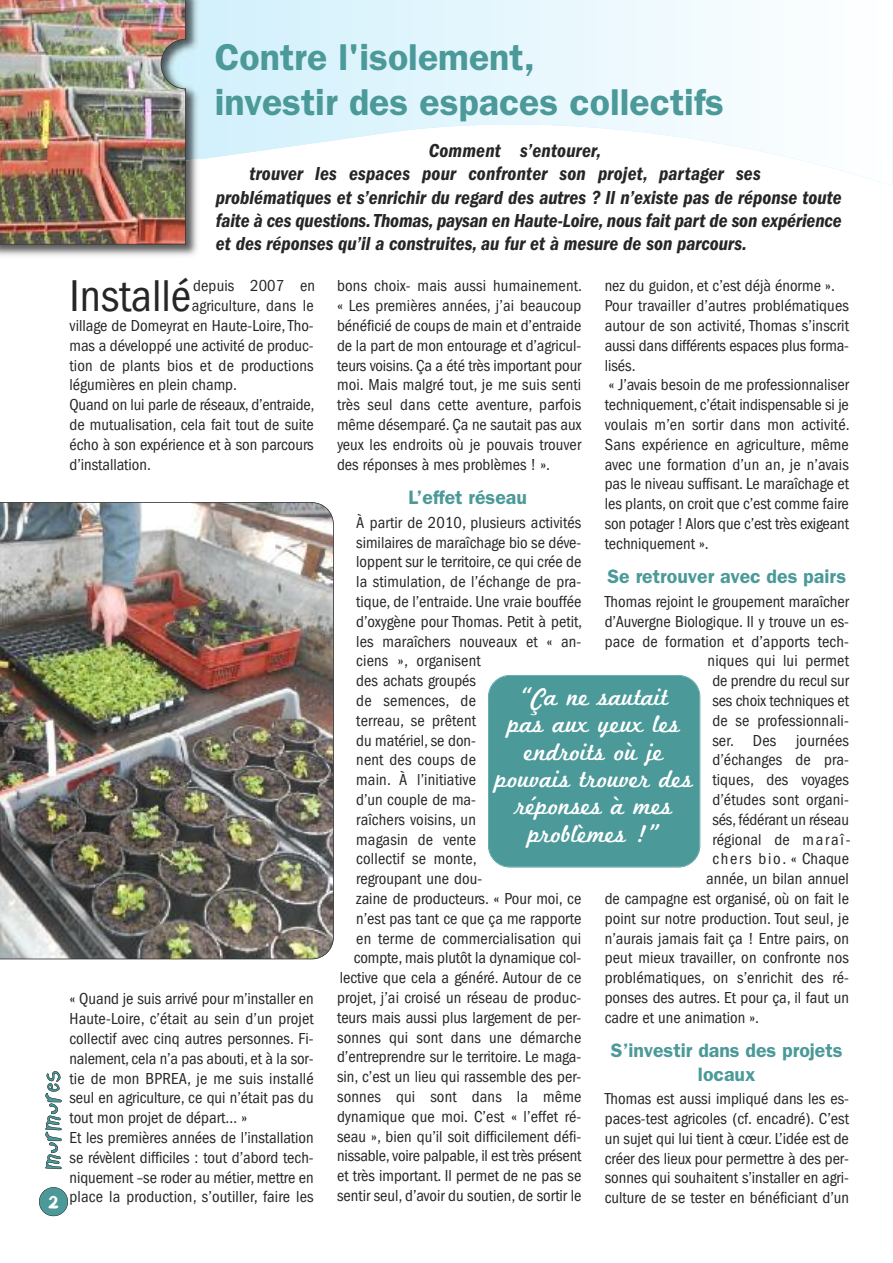
<style>
.page{position:relative;width:893px;height:1263px;background:#fff}
.page>*{position:absolute;margin:0;border:0;box-sizing:border-box;transform-origin:0 0}
.t1{font:condensed 46.2px "ITC Franklin Gothic Std";color:#272627}
.t2{font:600 37.5px/45px "ITC Franklin Gothic Std";color:#4b9999}
.t3{font:25.35px/27.3px "Marketing Script";color:#fff;text-align:center}
.t4{font:19.5px "ITC Franklin Gothic Std Dm Cd It";color:#272627}
.t5{font:600 19.5px/23.4px "ITC Franklin Gothic Std";color:#4b9999;text-align:center}
.t6{font:condensed 16.5px/19.8px "ITC Franklin Gothic Std";color:#272627}
.t7{font:condensed 16.5px "ITC Franklin Gothic Std";letter-spacing:.105em;color:#272627}
.t8{font:16.2px "Childs Play Age Six";color:#fff}
</style>
<div class="page">
<img style="left:0;top:502px;width:334px;height:457px">
<svg style="left:201px;top:0;width:692px;height:186px"></svg>
<img style="left:0;top:189px;width:197px;height:67px">
<img style="left:186px;top:0;width:15px;height:189px">
<img style="left:0;top:0;width:186px;height:244px">
<img style="left:161px;top:39px;width:25px;height:50px">
<svg style="left:161px;top:40px;width:25px;height:48px"></svg>
<div style="left:489px;top:676px;width:211px;height:191px;background:#4b9999;border-radius:21px"></div>
<div style="left:488px;top:675px;width:212px;height:192px;border:2px solid #4b9999;border-radius:22px"></div>
<div style="left:39px;top:1187px;width:29px;height:29px;background:#4b9999;border-radius:50%"></div>
<div style="left:39px;top:1187px;width:29px;height:29px;border:1px solid #272627;border-radius:50%"></div>
<svg style="left:45px;top:1071px;width:17px;height:98px"></svg>
<p class="t8" style="left:48px;top:1195px;width:12px">2</p>
<h2 class="t2" style="left:215px;top:38px;width:511px">Contre l'isolement,<br>investir des espaces collectifs</h2>
<p class="t4" style="left:429px;top:143px;width:174px">Comment s’entourer,</p>
<p class="t4" style="left:249px;top:166px;width:513px">trouver les espaces pour confronter son projet, partager ses</p>
<p class="t4" style="left:216px;top:190px;width:627px">problématiques et s’enrichir du regard des autres ? Il n’existe pas de réponse toute</p>
<p class="t4" style="left:216px;top:213px;width:627px">faite à ces questions. Thomas, paysan en Haute-Loire, nous fait part de son expérience</p>
<p class="t4" style="left:216px;top:237px;width:533px">et des réponses qu’il a construites, au fur et à mesure de son parcours.</p>
<h1 class="t1" style="left:70px;top:280px;width:123px">Installé</h1>
<p class="t6" style="left:193px;top:277px;width:123px">depuis 2007 en</p>
<p class="t6" style="left:192px;top:297px;width:123px">agriculture, dans le</p>
<p class="t6" style="left:70px;top:317px;width:246px">village de Domeyrat en Haute-Loire, Tho-</p>
<p class="t6" style="left:70px;top:337px;width:246px">mas a développé une activité de produc-</p>
<p class="t6" style="left:70px;top:357px;width:246px">tion de plants bios et de productions</p>
<p class="t6" style="left:70px;top:376px;width:169px">légumières en plein champ.</p>
<p class="t6" style="left:70px;top:396px;width:247px">Quand on lui parle de réseaux, d’entraide,</p>
<p class="t6" style="left:70px;top:416px;width:246px">de mutualisation, cela fait tout de suite</p>
<p class="t6" style="left:70px;top:436px;width:246px">écho à son expérience et à son parcours</p>
<p class="t6" style="left:70px;top:456px;width:83px">d’installation.</p>
<p class="t6" style="left:70px;top:990px;width:246px">« Quand je suis arrivé pour m’installer en Haute-Loire, c’était au sein d’un projet collectif avec cinq autres personnes. Fi&shy;nalement, cela n’a pas abouti, et à la sor&shy;tie de mon BPREA, je me suis installé seul en agriculture, ce qui n’était pas du tout mon projet de départ… »<br>Et les premières années de l’installation se révèlent difficiles : tout d’abord tech&shy;niquement –se roder au métier, mettre en place la production, s’outiller, faire les</p>
<p class="t6" style="left:605px;top:277px;width:247px">nez du guidon, et c’est déjà énorme ».<br>Pour travailler d’autres problématiques autour de son activité, Thomas s’inscrit aussi dans différents espaces plus forma&shy;lisés.<br>« J’avais besoin de me professionnaliser techniquement, c’était indispensable si je voulais m’en sortir dans mon activité.<br>Sans expérience en agriculture, même avec une formation d’un an, je n’avais pas le niveau suffisant. Le maraîchage et les plants, on croit que c’est comme faire son potager ! Alors que c’est très exigeant techniquement ».</p>
<p class="t5" style="left:608px;top:567px;width:240px">Se retrouver avec des pairs</p>
<p class="t6" style="left:605px;top:593px;width:246px">Thomas rejoint le groupement maraîcher</p>
<p class="t6" style="left:605px;top:613px;width:246px">d’Auvergne Biologique. Il y trouve un es-</p>
<p class="t6" style="left:605px;top:632px;width:246px">pace de formation et d’apports tech-</p>
<p class="t6" style="left:708px;top:652px;width:143px">niques qui lui permet</p>
<p class="t6" style="left:712px;top:672px;width:138px">de prendre du recul sur</p>
<p class="t6" style="left:712px;top:692px;width:138px">ses choix techniques et</p>
<p class="t6" style="left:712px;top:712px;width:138px">de se professionnali-</p>
<p class="t6" style="left:712px;top:731px;width:138px">ser. Des journées</p>
<p class="t6" style="left:712px;top:751px;width:138px">d’échanges de pra-</p>
<p class="t6" style="left:712px;top:771px;width:138px">tiques, des voyages</p>
<p class="t6" style="left:712px;top:791px;width:138px">d’études sont organi-</p>
<p class="t6" style="left:712px;top:811px;width:138px">sés, fédérant un réseau</p>
<p class="t6" style="left:712px;top:830px;width:140px">régional de maraî-</p>
<p class="t7" style="left:712px;top:853px;width:138px">chers bio. « Chaque</p>
<p class="t6" style="left:706px;top:870px;width:144px">année, un bilan annuel</p>
<p class="t6" style="left:605px;top:890px;width:246px">de campagne est organisé, où on fait le</p>
<p class="t6" style="left:605px;top:910px;width:246px">point sur notre production. Tout seul, je</p>
<p class="t6" style="left:605px;top:929px;width:246px">n’aurais jamais fait ça ! Entre pairs, on</p>
<p class="t6" style="left:605px;top:949px;width:246px">peut mieux travailler, on confronte nos</p>
<p class="t6" style="left:605px;top:969px;width:246px">problématiques, on s’enrichit des ré-</p>
<p class="t6" style="left:605px;top:989px;width:246px">ponses des autres. Et pour ça, il faut un</p>
<p class="t6" style="left:605px;top:1009px;width:156px">cadre et une animation ».</p>
<p class="t5" style="left:611px;top:1041px;width:233px">S’investir dans des projets locaux</p>
<p class="t6" style="left:605px;top:1090px;width:246px;text-align:justify">Thomas est aussi impliqué dans les es&shy;paces-test agricoles (cf. encadré). C’est un sujet qui lui tient à cœur. L’idée est de créer des lieux pour permettre à des per&shy;sonnes qui souhaitent s’installer en agri&shy;culture de se tester en bénéficiant d’un</p>
<p class="t6" style="left:337px;top:277px;width:247px;text-align:justify">bons choix- mais aussi humainement. « Les premières années, j’ai beaucoup bénéficié de coups de main et d’entraide de la part de mon entourage et d’agricul&shy;teurs voisins. Ça a été très important pour moi. Mais malgré tout, je me suis senti très seul dans cette aventure, parfois même désemparé. Ça ne sautait pas aux yeux les endroits où je pouvais trouver des réponses à mes problèmes ! ».</p>
<p class="t5" style="left:408px;top:487px;width:120px">L’effet réseau</p>
<p class="t6" style="left:356px;top:514px;width:227px">À partir de 2010, plusieurs activités</p>
<p class="t6" style="left:356px;top:533px;width:227px">similaires de maraîchage bio se déve-</p>
<p class="t6" style="left:356px;top:553px;width:227px">loppent sur le territoire, ce qui crée de</p>
<p class="t6" style="left:356px;top:573px;width:227px">la stimulation, de l’échange de pra-</p>
<p class="t6" style="left:356px;top:593px;width:227px">tique, de l’entraide. Une vraie bouffée</p>
<p class="t6" style="left:356px;top:613px;width:227px">d’oxygène pour Thomas. Petit à petit,</p>
<p class="t6" style="left:356px;top:632px;width:227px">les maraîchers nouveaux et « an-</p>
<p class="t6" style="left:356px;top:652px;width:126px">ciens », organisent</p>
<p class="t6" style="left:356px;top:672px;width:121px">des achats groupés</p>
<p class="t6" style="left:356px;top:692px;width:121px">de semences, de</p>
<p class="t6" style="left:356px;top:712px;width:121px">terreau, se prêtent</p>
<p class="t6" style="left:356px;top:731px;width:121px">du matériel, se don-</p>
<p class="t6" style="left:356px;top:751px;width:121px">nent des coups de</p>
<p class="t6" style="left:356px;top:771px;width:121px">main. À l’initiative</p>
<p class="t6" style="left:356px;top:791px;width:121px">d’un couple de ma-</p>
<p class="t6" style="left:356px;top:811px;width:121px">raîchers voisins, un</p>
<p class="t6" style="left:356px;top:830px;width:121px">magasin de vente</p>
<p class="t6" style="left:356px;top:850px;width:122px">collectif se monte,</p>
<p class="t6" style="left:356px;top:870px;width:127px">regroupant une dou-</p>
<p class="t6" style="left:356px;top:890px;width:227px">zaine de producteurs. « Pour moi, ce</p>
<p class="t6" style="left:356px;top:910px;width:227px">n’est pas tant ce que ça me rapporte</p>
<p class="t6" style="left:356px;top:929px;width:227px">en terme de commercialisation qui</p>
<p class="t6" style="left:354px;top:949px;width:229px">compte, mais plutôt la dynamique col-</p>
<p class="t6" style="left:340px;top:969px;width:243px">lective que cela a généré. Autour de ce</p>
<p class="t6" style="left:337px;top:989px;width:246px">projet, j’ai croisé un réseau de produc-</p>
<p class="t6" style="left:337px;top:1009px;width:246px">teurs mais aussi plus largement de per-</p>
<p class="t6" style="left:337px;top:1028px;width:246px">sonnes qui sont dans une démarche</p>
<p class="t6" style="left:337px;top:1048px;width:246px">d’entreprendre sur le territoire. Le maga-</p>
<p class="t6" style="left:337px;top:1068px;width:246px">sin, c’est un lieu qui rassemble des per-</p>
<p class="t6" style="left:337px;top:1088px;width:246px">sonnes qui sont dans la même</p>
<p class="t6" style="left:337px;top:1108px;width:246px">dynamique que moi. C’est « l’effet ré-</p>
<p class="t6" style="left:337px;top:1127px;width:246px">seau », bien qu’il soit difficilement défi-</p>
<p class="t6" style="left:337px;top:1147px;width:246px">nissable, voire palpable, il est très présent</p>
<p class="t6" style="left:337px;top:1167px;width:246px">et très important. Il permet de ne pas se</p>
<p class="t6" style="left:337px;top:1187px;width:246px">sentir seul, d’avoir du soutien, de sortir le</p>
<h3 class="t3" style="left:495px;top:685px;width:199px">“Ça ne sautait<br>pas aux yeux les endroits où je pouvais trouver des réponses à mes problèmes !”</h3>
</div>
